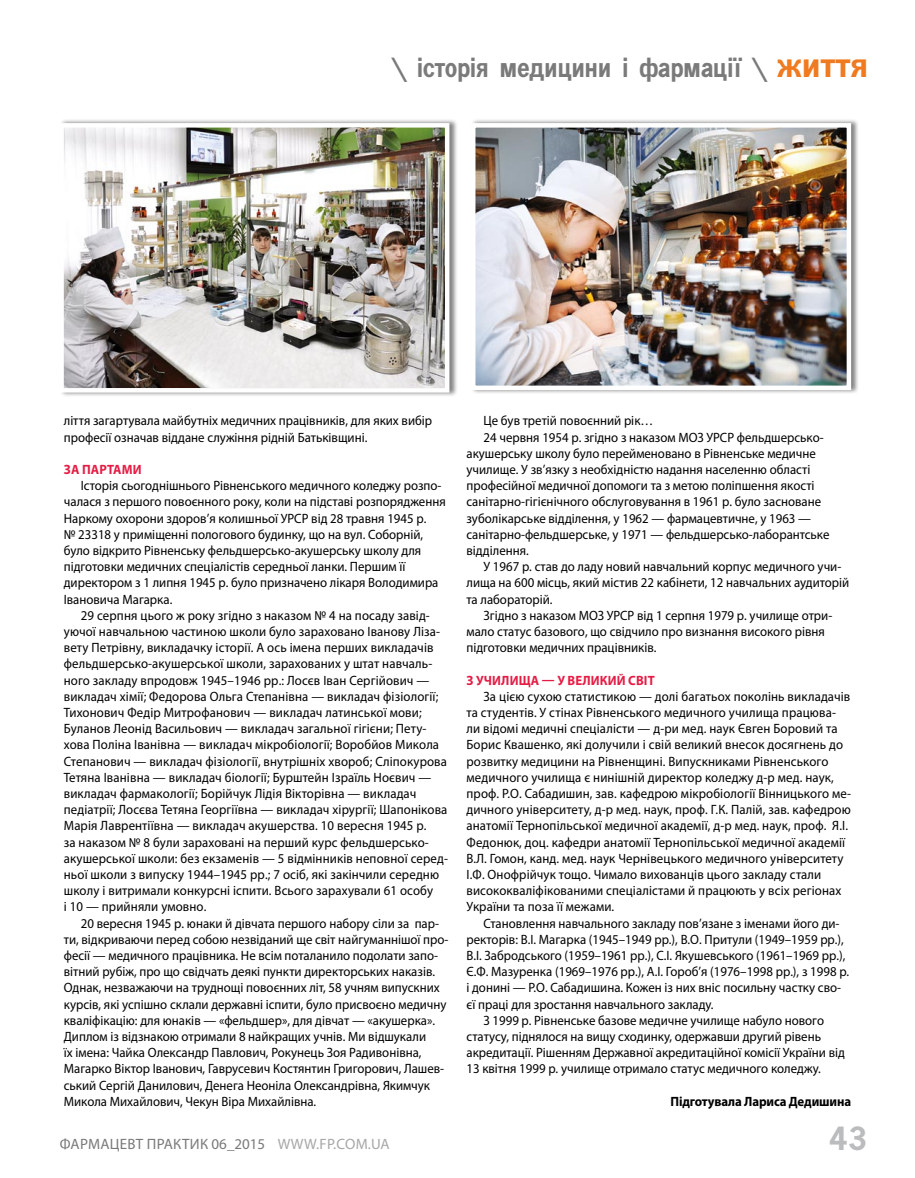
<style>
.page{position:relative;width:915px;height:1178px;background:#fff}
.page>*{position:absolute;margin:0;border:0;box-sizing:border-box;transform-origin:0 0}
.t1{font:700 34.5px "News Paper C";color:#bbbcbd}
.t2{font:700 28.5px "News Paper C";color:#7a7a7a}
.t3{font:15px "Myriad Pro";color:#a6a7a7}
.t4{font:15px "Myriad Pro";color:#7a7a7a}
.t5{font:13.5px/16.2px "Myriad Pro";color:#000;scale:.95 1}
.t6{font:700 13.5px "Myriad Pro";letter-spacing:.11em;color:#e51d46;scale:.95 1}
.t7{font:700 13.5px "Myriad Pro";letter-spacing:-.01em;color:#000;scale:.95 1}
.s1{font-size:36px;color:#ef7a20}
.s2{color:#7a7a7a}
</style>
<div class="page">
<div style="left:470px;top:118px;width:389px;height:276px;background:#000;opacity:.5"></div>
<img style="left:470px;top:121px;width:383px;height:271px">
<div style="left:59px;top:118px;width:399px;height:279px;background:#000;opacity:.5"></div>
<img style="left:59px;top:121px;width:392px;height:274px">
<h2 class="t2" style="left:394px;top:52px;width:475px">\ історія медицини і фармації \ <span class="s1">життя</span></h2>
<p class="t5" style="left:64px;top:412px;width:389px">ЛІТТЯ ЗАГАРТУВАЛА МАЙБУТНІХ МЕДИЧНИХ ПРАЦІВНИКІВ, ДЛЯ ЯКИХ ВИБІР<br>ПРОФЕСІЇ ОЗНАЧАВ ВІДДАНЕ СЛУЖІННЯ РІДНІЙ БАТЬКІВЩИНІ.</p>
<p class="t6" style="left:64px;top:460px;width:29px">За партами</p>
<p class="t5" style="left:64px;top:477px;width:403px;text-indent:17px">ІСТОРІЯ СЬОГОДНІШНЬОГО РІВНЕНСЬКОГО МЕДИЧНОГО КОЛЕДЖУ РОЗПО-ЧАЛАСЯ З ПЕРШОГО ПОВОЄННОГО РОКУ, КОЛИ НА ПІДСТАВІ РОЗПОРЯДЖЕННЯ НАРКОМУ ОХОРОНИ ЗДОРОВ’Я КОЛИШНЬОЇ УРСР ВІД 28 ТРАВНЯ 1945 Р.<br>№ 23318 У ПРИМІЩЕННІ ПОЛОГОВОГО БУДИНКУ, ЩО НА ВУЛ. СОБОРНІЙ, БУЛО ВІДКРИТО РІВНЕНСЬКУ ФЕЛЬДШЕРСЬКО-АКУШЕРСЬКУ ШКОЛУ ДЛЯ ПІДГОТОВКИ МЕДИЧНИХ СПЕЦІАЛІСТІВ СЕРЕДНЬОЇ ЛАНКИ. ПЕРШИМ ЇЇ ДИРЕКТОРОМ З 1 ЛИПНЯ 1945 Р. БУЛО ПРИЗНАЧЕНО ЛІКАРЯ ВОЛОДИМИРА ІВАНОВИЧА МАГАРКА.</p>
<p class="t5" style="left:64px;top:607px;width:405px;text-indent:17px">29 СЕРПНЯ ЦЬОГО Ж РОКУ ЗГІДНО З НАКАЗОМ № 4 НА ПОСАДУ ЗАВІД-УЮЧОЇ НАВЧАЛЬНОЮ ЧАСТИНОЮ ШКОЛИ БУЛО ЗАРАХОВАНО ІВАНОВУ ЛІЗА-ВЕТУ ПЕТРІВНУ, ВИКЛАДАЧКУ ІСТОРІЇ. А ОСЬ ІМЕНА ПЕРШИХ ВИКЛАДАЧІВ ФЕЛЬДШЕРСЬКО-АКУШЕРСЬКОЇ ШКОЛИ, ЗАРАХОВАНИХ У ШТАТ НАВЧАЛЬ-НОГО ЗАКЛАДУ ВПРОДОВЖ 1945–1946 РР.: ЛОСЄВ ІВАН СЕРГІЙОВИЧ — ВИКЛАДАЧ ХІМІЇ; ФЕДОРОВА ОЛЬГА СТЕПАНІВНА — ВИКЛАДАЧ ФІЗІОЛОГІЇ; ТИХОНОВИЧ ФЕДІР МИТРОФАНОВИЧ — ВИКЛАДАЧ ЛАТИНСЬКОЇ МОВИ; БУЛАНОВ ЛЕОНІД ВАСИЛЬОВИЧ — ВИКЛАДАЧ ЗАГАЛЬНОЇ ГІГІЄНИ; ПЕТУ-ХОВА ПОЛІНА ІВАНІВНА — ВИКЛАДАЧ МІКРОБІОЛОГІЇ; ВОРОБЙОВ МИКОЛА СТЕПАНОВИЧ — ВИКЛАДАЧ ФІЗІОЛОГІЇ, ВНУТРІШНІХ ХВОРОБ; СЛІПОКУРОВА ТЕТЯНА ІВАНІВНА — ВИКЛАДАЧ БІОЛОГІЇ; БУРШТЕЙН ІЗРАЇЛЬ НОЄВИЧ — ВИКЛАДАЧ ФАРМАКОЛОГІЇ; БОРІЙЧУК ЛІДІЯ ВІКТОРІВНА — ВИКЛАДАЧ ПЕДІАТРІЇ; ЛОСЄВА ТЕТЯНА ГЕОРГІЇВНА — ВИКЛАДАЧ ХІРУРГІЇ; ШАПОНІКОВА МАРІЯ ЛАВРЕНТІЇВНА — ВИКЛАДАЧ АКУШЕРСТВА. 10 ВЕРЕСНЯ 1945 Р.<br>ЗА НАКАЗОМ № 8 БУЛИ ЗАРАХОВАНІ НА ПЕРШИЙ КУРС ФЕЛЬДШЕРСЬКО-АКУШЕРСЬКОЇ ШКОЛИ: БЕЗ ЕКЗАМЕНІВ — 5 ВІДМІННИКІВ НЕПОВНОЇ СЕРЕД-НЬОЇ ШКОЛИ З ВИПУСКУ 1944–1945 РР.; 7 ОСІБ, ЯКІ ЗАКІНЧИЛИ СЕРЕДНЮ ШКОЛУ І ВИТРИМАЛИ КОНКУРСНІ ІСПИТИ. ВСЬОГО ЗАРАХУВАЛИ 61 ОСОБУ<br>І 10 — ПРИЙНЯЛИ УМОВНО.</p>
<p class="t5" style="left:64px;top:915px;width:406px;text-indent:17px">20 ВЕРЕСНЯ 1945 Р. ЮНАКИ Й ДІВЧАТА ПЕРШОГО НАБОРУ СІЛИ ЗА ПАР-ТИ, ВІДКРИВАЮЧИ ПЕРЕД СОБОЮ НЕЗВІДАНИЙ ЩЕ СВІТ НАЙГУМАННІШОЇ ПРО-ФЕСІЇ — МЕДИЧНОГО ПРАЦІВНИКА. НЕ ВСІМ ПОТАЛАНИЛО ПОДОЛАТИ ЗАПО-ВІТНИЙ РУБІЖ, ПРО ЩО СВІДЧАТЬ ДЕЯКІ ПУНКТИ ДИРЕКТОРСЬКИХ НАКАЗІВ.<br>ОДНАК, НЕЗВАЖАЮЧИ НА ТРУДНОЩІ ПОВОЄННИХ ЛІТ, 58 УЧНЯМ ВИПУСКНИХ КУРСІВ, ЯКІ УСПІШНО СКЛАЛИ ДЕРЖАВНІ ІСПИТИ, БУЛО ПРИСВОЄНО МЕДИЧНУ КВАЛІФІКАЦІЮ: ДЛЯ ЮНАКІВ — «ФЕЛЬДШЕР», ДЛЯ ДІВЧАТ — «АКУШЕРКА».<br>ДИПЛОМ ІЗ ВІДЗНАКОЮ ОТРИМАЛИ 8 НАЙКРАЩИХ УЧНІВ. МИ ВІДШУКАЛИ<br>ЇХ ІМЕНА: ЧАЙКА ОЛЕКСАНДР ПАВЛОВИЧ, РОКУНЕЦЬ ЗОЯ РАДИВОНІВНА, МАГАРКО ВІКТОР ІВАНОВИЧ, ГАВРУСЕВИЧ КОСТЯНТИН ГРИГОРОВИЧ, ЛАШЕВ-СЬКИЙ СЕРГІЙ ДАНИЛОВИЧ, ДЕНЕГА НЕОНІЛА ОЛЕКСАНДРІВНА, ЯКИМЧУК МИКОЛА МИХАЙЛОВИЧ, ЧЕКУН ВІРА МИХАЙЛІВНА.</p>
<p class="t4" style="left:60px;top:1135px;width:21px">ФАРМАЦЕВТ</p>
<p class="t4" style="left:147px;top:1135px;width:20px">ПРАКТИК</p>
<p class="t3" style="left:211px;top:1135px;width:136px"><span class="s2">06_2015</span> WWW.FP.COM</p>
<p class="t3" style="left:368px;top:1135px;width:13px">.UA</p>
<p class="t5" style="left:483px;top:412px;width:180px">ЦЕ БУВ ТРЕТІЙ ПОВОЄННИЙ РІК…</p>
<p class="t5" style="left:483px;top:429px;width:359px">24 ЧЕРВНЯ 1954 Р. ЗГІДНО З НАКАЗОМ МОЗ УРСР ФЕЛЬДШЕРСЬКО-</p>
<p class="t5" style="left:466px;top:445px;width:369px">АКУШЕРСЬКУ ШКОЛУ БУЛО ПЕРЕЙМЕНОВАНО В РІВНЕНСЬКЕ МЕДИЧНЕ</p>
<p class="t5" style="left:466px;top:461px;width:363px">УЧИЛИЩЕ. У ЗВ’ЯЗКУ З НЕОБХІДНІСТЮ НАДАННЯ НАСЕЛЕННЮ ОБЛАСТІ</p>
<p class="t5" style="left:466px;top:477px;width:368px">ПРОФЕСІЙНОЇ МЕДИЧНОЇ ДОПОМОГИ ТА З МЕТОЮ ПОЛІПШЕННЯ ЯКОСТІ</p>
<p class="t5" style="left:466px;top:493px;width:375px">САНІТАРНО-ГІГІЄНІЧНОГО ОБСЛУГОВУВАННЯ В 1961 Р. БУЛО ЗАСНОВАНЕ</p>
<p class="t5" style="left:466px;top:510px;width:364px">ЗУБОЛІКАРСЬКЕ ВІДДІЛЕННЯ, У 1962 — ФАРМАЦЕВТИЧНЕ, У 1963 —</p>
<p class="t5" style="left:466px;top:526px;width:383px">САНІТАРНО-ФЕЛЬДШЕРСЬКЕ, У 1971 — ФЕЛЬДШЕРСЬКО-ЛАБОРАНТСЬКЕ</p>
<p class="t5" style="left:466px;top:542px;width:67px">ВІДДІЛЕННЯ.</p>
<p class="t5" style="left:483px;top:558px;width:378px">У 1967 Р. СТАВ ДО ЛАДУ НОВИЙ НАВЧАЛЬНИЙ КОРПУС МЕДИЧНОГО УЧИ-</p>
<p class="t5" style="left:466px;top:574px;width:404px">ЛИЩА НА 600 МІСЦЬ, ЯКИЙ МІСТИВ 22 КАБІНЕТИ, 12 НАВЧАЛЬНИХ АУДИТОРІЙ</p>
<p class="t5" style="left:466px;top:591px;width:92px">ТА ЛАБОРАТОРІЙ.</p>
<p class="t5" style="left:483px;top:607px;width:368px">ЗГІДНО З НАКАЗОМ МОЗ УРСР ВІД 1 СЕРПНЯ 1979 Р. УЧИЛИЩЕ ОТРИ-</p>
<p class="t5" style="left:466px;top:623px;width:378px">МАЛО СТАТУС БАЗОВОГО, ЩО СВІДЧИЛО ПРО ВИЗНАННЯ ВИСОКОГО РІВНЯ</p>
<p class="t5" style="left:466px;top:639px;width:201px">ПІДГОТОВКИ МЕДИЧНИХ ПРАЦІВНИКІВ.</p>
<p class="t6" style="left:466px;top:671px;width:20px">З учи</p>
<p class="t6" style="left:501px;top:671px;width:104px">лища — у велики</p>
<p class="t6" style="left:616px;top:671px;width:40px">й світ</p>
<p class="t5" style="left:466px;top:688px;width:406px;text-indent:17px">ЗА ЦІЄЮ СУХОЮ СТАТИСТИКОЮ — ДОЛІ БАГАТЬОХ ПОКОЛІНЬ ВИКЛАДАЧІВ ТА СТУДЕНТІВ. У СТІНАХ РІВНЕНСЬКОГО МЕДИЧНОГО УЧИЛИЩА ПРАЦЮВА-ЛИ ВІДОМІ МЕДИЧНІ СПЕЦІАЛІСТИ — Д-РИ МЕД. НАУК ЄВГЕН БОРОВИЙ ТА БОРИС КВАШЕНКО, ЯКІ ДОЛУЧИЛИ І СВІЙ ВЕЛИКИЙ ВНЕСОК ДОСЯГНЕНЬ ДО РОЗВИТКУ МЕДИЦИНИ НА РІВНЕНЩИНІ. ВИПУСКНИКАМИ РІВНЕНСЬКОГО МЕДИЧНОГО УЧИЛИЩА Є НИНІШНІЙ ДИРЕКТОР КОЛЕДЖУ Д-Р МЕД. НАУК, ПРОФ. Р.О. САБАДИШИН, ЗАВ. КАФЕДРОЮ МІКРОБІОЛОГІЇ ВІННИЦЬКОГО МЕ-ДИЧНОГО УНІВЕРСИТЕТУ, Д-Р МЕД. НАУК, ПРОФ. Г.К. ПАЛІЙ, ЗАВ. КАФЕДРОЮ АНАТОМІЇ ТЕРНОПІЛЬСЬКОЇ МЕДИЧНОЇ АКАДЕМІЇ, Д-Р МЕД. НАУК, ПРОФ. Я.І.<br>ФЕДОНЮК, ДОЦ. КАФЕДРИ АНАТОМІЇ ТЕРНОПІЛЬСЬКОЇ МЕДИЧНОЇ АКАДЕМІЇ В.Л. ГОМОН, КАНД. МЕД. НАУК ЧЕРНІВЕЦЬКОГО МЕДИЧНОГО УНІВЕРСИТЕТУ І.Ф. ОНОФРІЙЧУК ТОЩО. ЧИМАЛО ВИХОВАНЦІВ ЦЬОГО ЗАКЛАДУ СТАЛИ ВИСОКОКВАЛІФІКОВАНИМИ СПЕЦІАЛІСТАМИ Й ПРАЦЮЮТЬ У ВСІХ РЕГІОНАХ УКРАЇНИ ТА ПОЗА ЇЇ МЕЖАМИ.</p>
<p class="t5" style="left:483px;top:915px;width:376px">СТАНОВЛЕННЯ НАВЧАЛЬНОГО ЗАКЛАДУ ПОВ’ЯЗАНЕ З ІМЕНАМИ ЙОГО ДИ-</p>
<p class="t5" style="left:466px;top:931px;width:398px">РЕКТОРІВ: В.І. МАГАРКА (1945–1949 РР.), В.О. ПРИТУЛИ (1949–1959 РР.),</p>
<p class="t5" style="left:466px;top:947px;width:400px">В.І. ЗАБРОДСЬКОГО (1959–1961 РР.), С.І. ЯКУШЕВСЬКОГО (1961–1969 РР.),</p>
<p class="t5" style="left:466px;top:963px;width:404px">Є.Ф. МАЗУРЕНКА (1969–1976 РР.), А.І. ГОРОБ’Я (1976–1998 РР.), З 1998 Р.</p>
<p class="t5" style="left:466px;top:979px;width:395px">І ДОНИНІ — Р.О. САБАДИШИНА. КОЖЕН ІЗ НИХ ВНІС ПОСИЛЬНУ ЧАСТКУ СВО-</p>
<p class="t5" style="left:466px;top:996px;width:261px">ЄЇ ПРАЦІ ДЛЯ ЗРОСТАННЯ НАВЧАЛЬНОГО ЗАКЛАДУ.</p>
<p class="t5" style="left:483px;top:1012px;width:360px">З 1999 Р. РІВНЕНСЬКЕ БАЗОВЕ МЕДИЧНЕ УЧИЛИЩЕ НАБУЛО НОВОГО</p>
<p class="t5" style="left:466px;top:1028px;width:374px">СТАТУСУ, ПІДНЯЛОСЯ НА ВИЩУ СХОДИНКУ, ОДЕРЖАВШИ ДРУГИЙ РІВЕНЬ</p>
<p class="t5" style="left:466px;top:1044px;width:400px">АКРЕДИТАЦІЇ. РІШЕННЯМ ДЕРЖАВНОЇ АКРЕДИТАЦІЙНОЇ КОМІСІЇ УКРАЇНИ ВІД</p>
<p class="t5" style="left:466px;top:1060px;width:374px">13 КВІТНЯ 1999 Р. УЧИЛИЩЕ ОТРИМАЛО СТАТУС МЕДИЧНОГО КОЛЕДЖУ.</p>
<p class="t7" style="left:670px;top:1092px;width:192px">Підготувала Лариса Дедишина</p>
<h1 class="t1" style="left:827px;top:1120px;width:42px">43</h1>
</div>
